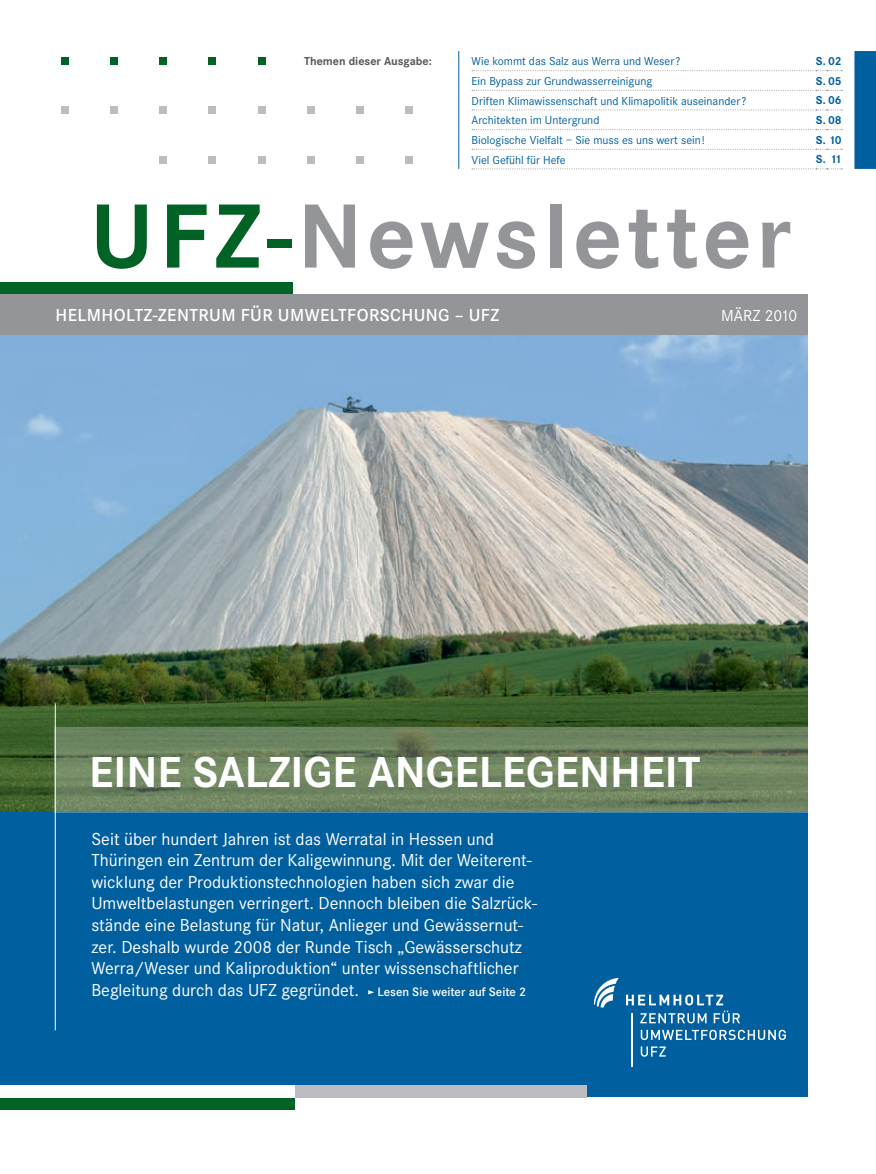
<style>
.page{position:relative;width:876px;height:1174px;background:#fff}
.page>*{position:absolute;margin:0;border:0;box-sizing:border-box;transform-origin:0 0}
.t1{font:700 94.5px "Corporate S";letter-spacing:.05em;color:#939598}
.t2{font:700 45px "Corporate S";color:#fff}
.t3{font:18px/21.6px "Corporate S";color:#fff}
.t4{font:600 18px "Corporate S";letter-spacing:.025em;color:#fff}
.t5{font:16.5px "Corporate S";color:#fff}
.t6{font:12px "Corporate S";color:#005f9f}
.t7{font:700 12px "Corporate S";color:#005f9f}
.t8{font:700 12px "Corporate S";color:#57585a}
.s1{color:#006224}
.s2{font-weight:600;font-size:12.75px}
</style>
<div class="page">
<img style="left:0;top:335px;width:808px;height:477px">
<div style="left:0;top:812px;width:808px;height:285px;background:#005f9f"></div>
<svg style="left:368px;top:990px;width:6px;height:4px"></svg>
<div style="left:0;top:1097px;width:294px;height:13px;background:#006224"></div>
<div style="left:294px;top:1084px;width:292px;height:13px;background:#bcbdc0"></div>
<div style="left:0;top:282px;width:292px;height:12px;background:#006224"></div>
<div style="left:0;top:294px;width:808px;height:41px;background:#939598"></div>
<div style="left:0;top:1084px;width:294px;height:13px;background:#fff"></div>
<hr style="left:632px;top:1013px;width:1px;height:53px;background:#fff">
<svg style="left:594px;top:978px;width:25px;height:29px"></svg>
<svg style="left:626px;top:994px;width:114px;height:29px"></svg>
<svg style="left:641px;top:1029px;width:145px;height:11px"></svg>
<svg style="left:641px;top:1046px;width:25px;height:10px"></svg>
<div style="left:159px;top:107px;width:8px;height:7px;background:#bcbdc0"></div>
<div style="left:209px;top:107px;width:7px;height:7px;background:#bcbdc0"></div>
<div style="left:159px;top:57px;width:8px;height:8px;background:#006224"></div>
<div style="left:209px;top:57px;width:7px;height:8px;background:#006224"></div>
<div style="left:258px;top:57px;width:7px;height:8px;background:#006224"></div>
<div style="left:258px;top:107px;width:7px;height:7px;background:#bcbdc0"></div>
<div style="left:307px;top:107px;width:8px;height:7px;background:#bcbdc0"></div>
<div style="left:159px;top:156px;width:8px;height:7px;background:#bcbdc0"></div>
<div style="left:209px;top:156px;width:7px;height:7px;background:#bcbdc0"></div>
<div style="left:258px;top:156px;width:7px;height:7px;background:#bcbdc0"></div>
<div style="left:61px;top:107px;width:8px;height:7px;background:#bcbdc0"></div>
<div style="left:110px;top:107px;width:8px;height:7px;background:#bcbdc0"></div>
<div style="left:61px;top:57px;width:8px;height:8px;background:#006224"></div>
<div style="left:110px;top:57px;width:8px;height:8px;background:#006224"></div>
<div style="left:307px;top:156px;width:8px;height:7px;background:#bcbdc0"></div>
<div style="left:356px;top:107px;width:8px;height:7px;background:#bcbdc0"></div>
<div style="left:356px;top:156px;width:8px;height:7px;background:#bcbdc0"></div>
<div style="left:405px;top:107px;width:8px;height:7px;background:#bcbdc0"></div>
<div style="left:405px;top:156px;width:8px;height:7px;background:#bcbdc0"></div>
<div style="left:854px;top:51px;width:22px;height:118px;background:#005f9f"></div>
<svg style="left:472px;top:70px;width:370px;height:1px"></svg>
<svg style="left:472px;top:90px;width:370px;height:1px"></svg>
<svg style="left:472px;top:110px;width:370px;height:1px"></svg>
<svg style="left:472px;top:129px;width:370px;height:1px"></svg>
<svg style="left:472px;top:149px;width:370px;height:1px"></svg>
<svg style="left:458px;top:51px;width:1px;height:118px"></svg>
<svg style="left:472px;top:168px;width:370px;height:1px"></svg>
<svg style="left:56px;top:727px;width:752px;height:85px;background:#6e8360"></svg>
<hr style="left:55px;top:703px;width:1px;height:327px;background:#fff">
<p class="t8" style="left:304px;top:54px;width:129px">Themen dieser Ausgabe:</p>
<p class="t6" style="left:472px;top:55px;width:210px">Wie kommt das Salz aus Werra und Weser?</p>
<p class="t7" style="left:816px;top:54px;width:27px">S. 02</p>
<p class="t6" style="left:472px;top:74px;width:182px">Ein Bypass zur Grundwasserreinigung</p>
<p class="t7" style="left:816px;top:74px;width:27px">S. 05</p>
<p class="t6" style="left:472px;top:94px;width:276px">Driften Klimawissenschaft und Klimapolitik auseinander?</p>
<p class="t7" style="left:816px;top:94px;width:27px">S. 06</p>
<p class="t6" style="left:472px;top:114px;width:129px">Architekten im Untergrund</p>
<p class="t7" style="left:816px;top:113px;width:27px">S. 08</p>
<p class="t6" style="left:472px;top:133px;width:235px">Biologische Vielfalt – Sie muss es uns wert sein!</p>
<p class="t7" style="left:816px;top:133px;width:27px">S. 10</p>
<p class="t6" style="left:472px;top:153px;width:95px">Viel Gefühl für Hefe</p>
<p class="t7" style="left:816px;top:153px;width:27px">S. 11</p>
<h1 class="t1" style="left:90px;top:182px;width:703px"><span class="s1">UFZ-</span>Newsletter</h1>
<p class="t4" style="left:55px;top:304px;width:276px">HELMHOLTZ-ZENTRUM FÜR Umweltfors</p>
<p class="t4" style="left:390px;top:304px;width:24px">chun</p>
<p class="t4" style="left:438px;top:304px;width:62px">g – UFZ</p>
<p class="t5" style="left:721px;top:306px;width:78px">März 2010</p>
<h2 class="t2" style="left:89px;top:746px;width:606px">Eine salzige Angelegen heit</h2>
<p class="t3" style="left:91px;top:828px;width:447px">Seit über hundert Jahren ist das Werratal in Hessen und Thüringen ein Zentrum der Kaligewinnung. Mit der Weiterent&shy;wicklung der Produktionstechnologien haben sich zwar die Umweltbelastungen verringert. Dennoch bleiben die Salzrück&shy;stände eine Belastung für Natur, Anlieger und Gewässernut&shy;zer. Deshalb wurde 2008 der Runde Tisch „Gewässerschutz Werra/Weser und Kaliproduktion“ unter wissenschaftlicher Begleitung durch das UFZ gegründet. <span class="s2">Lesen Sie weiter auf Seite 2</span></p>
</div>
